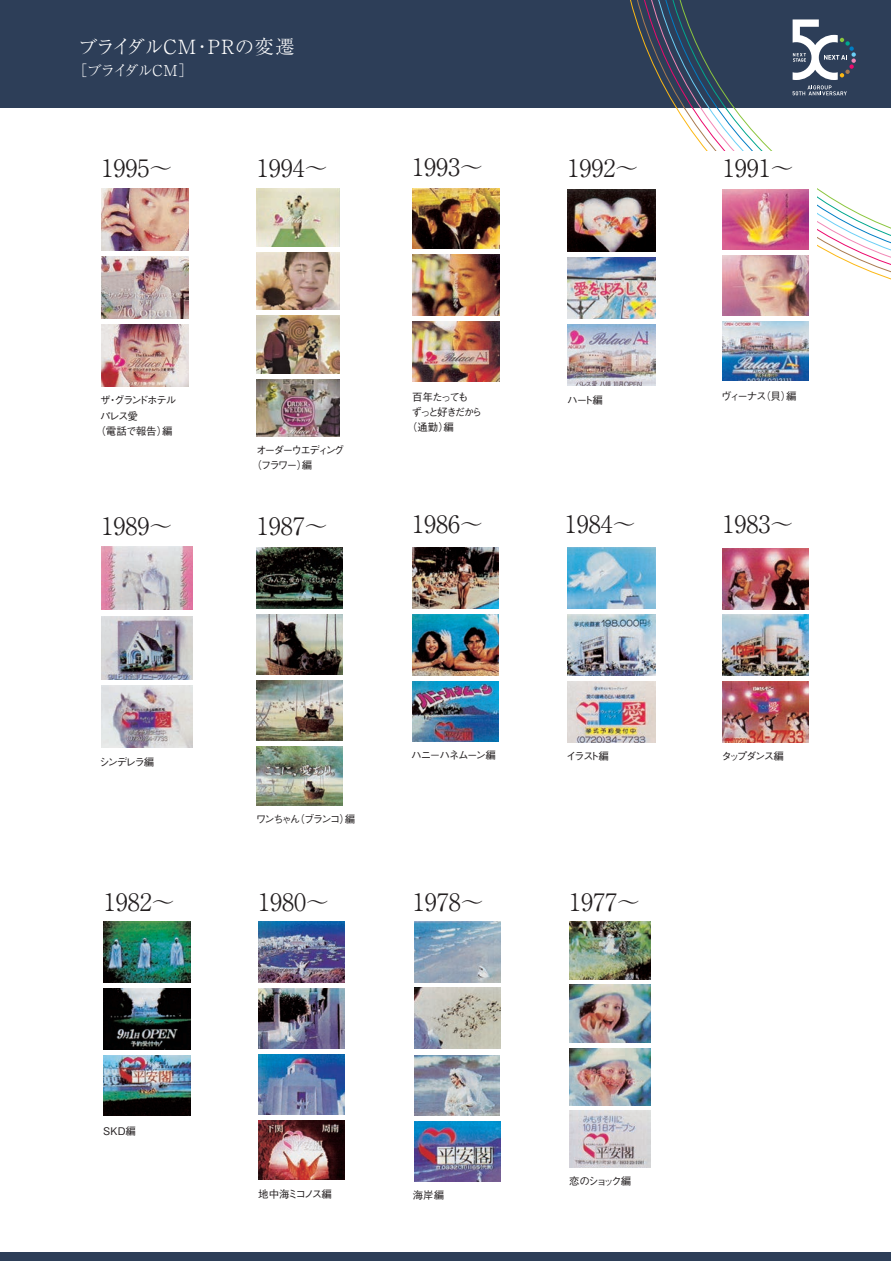
<style>
.page{position:relative;width:891px;height:1261px;background:#fff}
.page>*{position:absolute;margin:0;border:0;box-sizing:border-box;transform-origin:0 0}
.t1{font:300 24px "Ryumin Pro";color:#231f20}
.t2{font:300 19.5px "Ryumin Pro";color:#fff}
.t3{font:300 15px "Ryumin Pro";letter-spacing:-.08em;color:#fff}
.t4{font:500 10.5px/15px "Gothic BBB Pro";letter-spacing:-.16em;color:#231f20}
.t5{font:500 10.5px "Gothic BBB Pro";letter-spacing:-.195em;color:#231f20}
.t6{font:500 10.5px "Gothic BBB Pro";letter-spacing:-.11em;color:#231f20}
.t7{font:500 10.5px "Gothic BBB Pro";letter-spacing:-.19em;color:#231f20}
</style>
<div class="page">
<div style="left:0;top:0;width:891px;height:108px;background:#2d3e58"></div>
<svg style="left:657px;top:0;width:234px;height:259px"></svg>
<svg style="left:664px;top:0;width:227px;height:253px"></svg>
<div style="left:625px;top:151px;width:191px;height:134px;background:#fff"></div>
<svg style="left:792px;top:19px;width:64px;height:76px"></svg>
<img style="left:569px;top:922px;width:82px;height:57px">
<img style="left:569px;top:985px;width:82px;height:57px">
<img style="left:569px;top:1048px;width:82px;height:57px">
<img style="left:569px;top:1111px;width:82px;height:56px">
<img style="left:104px;top:921px;width:86px;height:61px">
<img style="left:104px;top:988px;width:86px;height:61px">
<img style="left:104px;top:1055px;width:86px;height:60px">
<img style="left:412px;top:547px;width:87px;height:61px">
<img style="left:412px;top:614px;width:87px;height:61px">
<img style="left:412px;top:681px;width:87px;height:60px">
<img style="left:415px;top:922px;width:86px;height:60px">
<img style="left:415px;top:988px;width:85px;height:60px">
<img style="left:415px;top:1055px;width:85px;height:61px">
<img style="left:415px;top:1121px;width:86px;height:60px">
<img style="left:722px;top:548px;width:87px;height:61px">
<img style="left:722px;top:615px;width:87px;height:60px">
<img style="left:722px;top:681px;width:87px;height:61px">
<img style="left:257px;top:548px;width:86px;height:60px">
<img style="left:257px;top:614px;width:86px;height:60px">
<img style="left:257px;top:680px;width:86px;height:60px">
<img style="left:257px;top:746px;width:86px;height:59px">
<img style="left:258px;top:922px;width:87px;height:60px">
<img style="left:258px;top:988px;width:87px;height:60px">
<img style="left:258px;top:1054px;width:87px;height:60px">
<img style="left:258px;top:1120px;width:87px;height:59px">
<img style="left:567px;top:547px;width:88px;height:61px">
<img style="left:567px;top:614px;width:88px;height:61px">
<img style="left:567px;top:681px;width:88px;height:62px">
<img style="left:102px;top:546px;width:91px;height:64px">
<img style="left:102px;top:616px;width:91px;height:63px">
<img style="left:102px;top:686px;width:91px;height:62px">
<img style="left:723px;top:189px;width:85px;height:61px">
<img style="left:723px;top:255px;width:85px;height:61px">
<img style="left:723px;top:321px;width:85px;height:59px">
<img style="left:412px;top:188px;width:87px;height:61px">
<img style="left:412px;top:255px;width:87px;height:61px">
<img style="left:412px;top:322px;width:87px;height:59px">
<img style="left:567px;top:190px;width:88px;height:61px">
<img style="left:567px;top:257px;width:88px;height:62px">
<img style="left:567px;top:325px;width:88px;height:60px">
<img style="left:257px;top:188px;width:82px;height:58px">
<img style="left:257px;top:252px;width:82px;height:58px">
<img style="left:257px;top:316px;width:82px;height:57px">
<img style="left:257px;top:379px;width:82px;height:57px">
<img style="left:101px;top:189px;width:88px;height:62px">
<img style="left:101px;top:257px;width:88px;height:61px">
<img style="left:101px;top:324px;width:88px;height:62px">
<div style="left:0;top:1252px;width:891px;height:9px;background:#2d3e58"></div>
<h2 class="t2" style="left:78px;top:31px;width:218px">ブライダルCM・PRの変遷</h2>
<h3 class="t3" style="left:72px;top:59px;width:123px">［ブライダルCM］</h3>
<h1 class="t1" style="left:101px;top:149px;width:73px">1995～</h1>
<h1 class="t1" style="left:257px;top:149px;width:73px">1994～</h1>
<h1 class="t1" style="left:412px;top:148px;width:73px">1993～</h1>
<h1 class="t1" style="left:567px;top:149px;width:73px">1992～</h1>
<h1 class="t1" style="left:723px;top:149px;width:73px">1991～</h1>
<p class="t4" style="left:100px;top:392px;width:78px">ザ・グランドホテル</p>
<p class="t4" style="left:100px;top:407px;width:39px">パレス愛</p>
<p class="t4" style="left:95px;top:422px;width:79px">（電話で報告）編</p>
<p class="t4" style="left:251px;top:441px;width:94px;text-indent:4px">オーダーウエディング（フラワー）編</p>
<p class="t4" style="left:412px;top:388px;width:58px">百年たっても</p>
<p class="t4" style="left:411px;top:403px;width:72px">ずっと好きだから</p>
<p class="t4" style="left:407px;top:418px;width:49px">（通勤）編</p>
<p class="t4" style="left:567px;top:391px;width:37px">ハート編</p>
<p class="t4" style="left:721px;top:387px;width:77px">ヴィーナス（貝）編</p>
<h1 class="t1" style="left:102px;top:507px;width:73px">1989～</h1>
<h1 class="t1" style="left:257px;top:507px;width:73px">1987～</h1>
<h1 class="t1" style="left:412px;top:505px;width:73px">1986～</h1>
<h1 class="t1" style="left:565px;top:505px;width:73px">1984～</h1>
<h1 class="t1" style="left:722px;top:505px;width:73px">1983～</h1>
<p class="t4" style="left:99px;top:753px;width:57px">シンデレラ編</p>
<p class="t5" style="left:256px;top:810px;width:101px">ワンちゃん（ブランコ）編</p>
<p class="t6" style="left:411px;top:746px;width:86px">ハニ－ハネムーン編</p>
<p class="t4" style="left:566px;top:747px;width:44px">イラスト編</p>
<p class="t4" style="left:721px;top:747px;width:64px">タップダンス編</p>
<h1 class="t1" style="left:104px;top:883px;width:73px">1982～</h1>
<h1 class="t1" style="left:258px;top:883px;width:73px">1980～</h1>
<h1 class="t1" style="left:413px;top:883px;width:73px">1978～</h1>
<h1 class="t1" style="left:569px;top:883px;width:73px">1977～</h1>
<p class="t4" style="left:103px;top:1122px;width:34px">SKD編</p>
<p class="t4" style="left:258px;top:1185px;width:75px">地中海ミコノス編</p>
<p class="t4" style="left:413px;top:1186px;width:33px">海岸編</p>
<p class="t7" style="left:569px;top:1173px;width:64px">恋のショック編</p>
</div>
